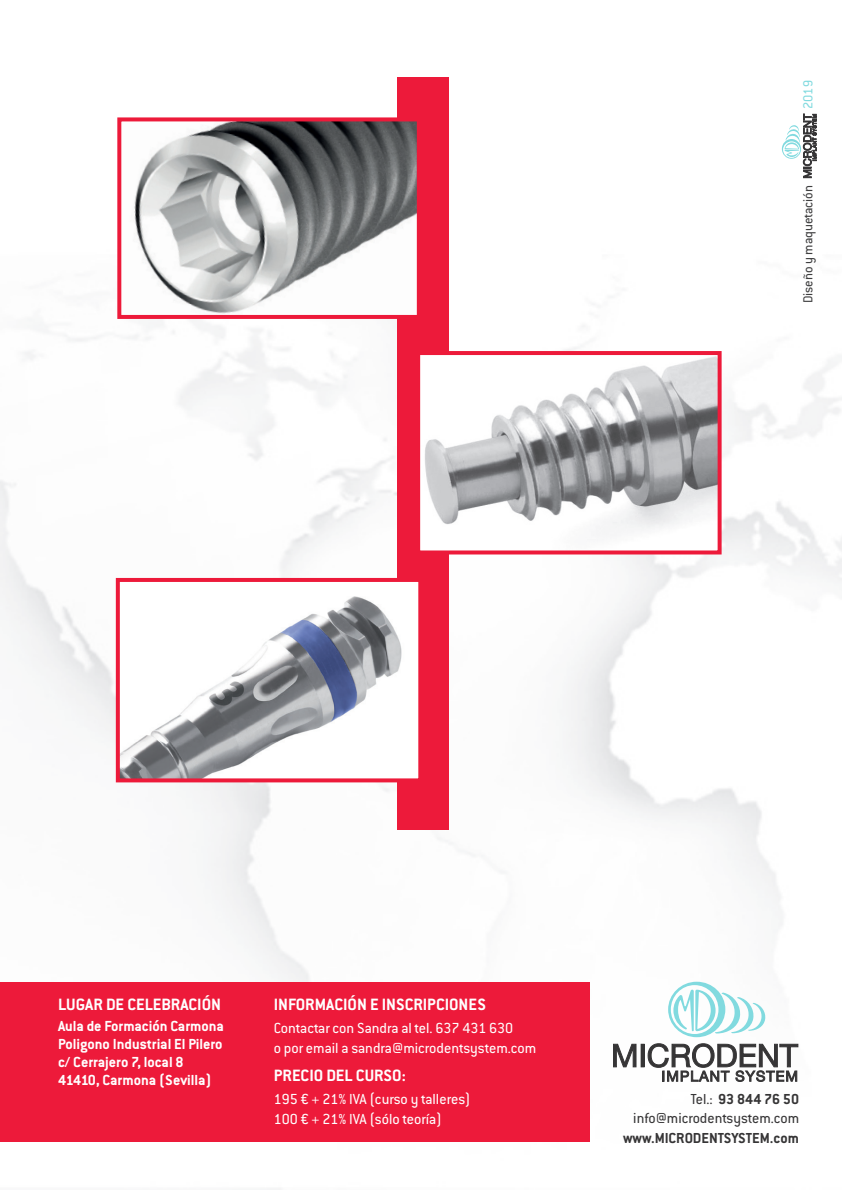
<style>
.page{position:relative;width:842px;height:1191px;background:#fff}
.page>*{position:absolute;margin:0;border:0;box-sizing:border-box;transform-origin:0 0}
.t1{font:700 18px "Conduit ITC Std";color:#fff}
.t2{font:16px "Conduit ITC Std";color:#fff}
.t3{font:700 16px "Conduit ITC Std";color:#fff}
.t4{font:700 16px "Conduit ITC Std";color:#363536}
.t5{font:16px "Conduit ITC Std";color:#363536}
.t6{font:14.4px "Conduit ITC Std";color:#3e3e3f}
.t7{font:14.4px "Conduit ITC Std";color:#81dadf}
.s1{font-weight:400}
</style>
<div class="page">
<img style="left:0;top:161px;width:842px;height:981px">
<hr style="left:841px;top:982px;width:1px;height:45px;background:#ed1a3a">
<div style="left:397px;top:77px;width:52px;height:752px;background:#ed1a3a"></div>
<img style="left:122px;top:122px;width:294px;height:192px">
<div style="left:117px;top:117px;width:304px;height:202px;border:4px solid #ed1a3a"></div>
<img style="left:121px;top:583px;width:295px;height:194px">
<div style="left:116px;top:578px;width:306px;height:204px;border:4px solid #ed1a3a"></div>
<img style="left:841px;top:458px;width:1px;height:496px">
<svg style="left:613px;top:1044px;width:23px;height:23px"></svg>
<div style="left:641px;top:1044px;width:3px;height:23px;border:1px solid #363536"></div>
<svg style="left:648px;top:1043px;width:150px;height:38px"></svg>
<svg style="left:668px;top:981px;width:98px;height:56px"></svg>
<div style="left:0;top:982px;width:590px;height:159px;background:#ed1a3a"></div>
<svg style="left:782px;top:114px;width:34px;height:64px"></svg>
<img style="left:421px;top:356px;width:296px;height:193px">
<div style="left:416px;top:351px;width:306px;height:203px;border:4px solid #ed1a3a"></div>
<p class="t7" style="left:799px;top:109px;width:30px;rotate:-90deg">2019</p>
<p class="t6" style="left:799px;top:303px;width:120px;rotate:-90deg">Diseño y maquetación</p>
<p class="t1" style="left:58px;top:993px;width:165px">LUGAR DE CELEBRACIÓN</p>
<p class="t3" style="left:58px;top:1016px;width:167px">Aula de Formación Carmona</p>
<p class="t3" style="left:58px;top:1034px;width:166px">Poligono Industrial El Pilero</p>
<p class="t3" style="left:58px;top:1052px;width:127px">c/ Cerrajero 7, local 8</p>
<p class="t3" style="left:58px;top:1070px;width:155px">41410, Carmona (Sevilla)</p>
<p class="t1" style="left:274px;top:1064px;width:134px">PRECIO DEL CURSO:</p>
<p class="t2" style="left:274px;top:1089px;width:198px">195 € + 21% IVA (curso y talleres)</p>
<p class="t2" style="left:274px;top:1109px;width:169px">100 € + 21% IVA (sólo teoría)</p>
<p class="t1" style="left:274px;top:993px;width:213px">INFORMACIÓN E INSCRIPCIONES</p>
<p class="t2" style="left:274px;top:1018px;width:241px">Contactar con Sandra al tel. 637 431 630</p>
<p class="t2" style="left:274px;top:1038px;width:264px">o por email a sandra@microdentsystem.com</p>
<p class="t4" style="left:691px;top:1088px;width:110px"><span class="s1">Tel.:</span> 93 844 76 50</p>
<p class="t5" style="left:633px;top:1108px;width:167px">info@microdentsystem.com</p>
<p class="t4" style="left:623px;top:1128px;width:178px">www.MICRODENTSYSTEM.com</p>
</div>
